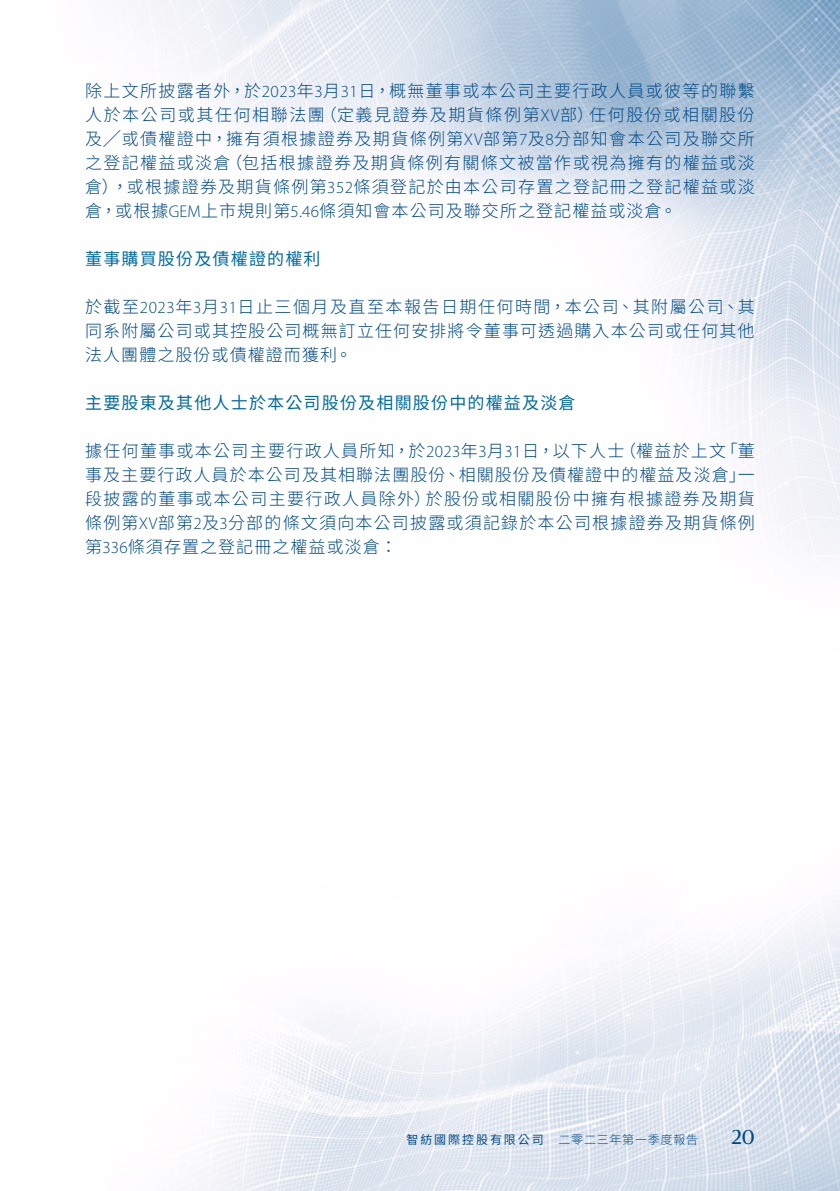
<style>
.page{position:relative;width:840px;height:1191px;background:#fff}
.page>*{position:absolute;margin:0;border:0;box-sizing:border-box;transform-origin:0 0}
.t1{font:22px "Collier";color:#004a87}
.Body_Text{font:300 17px/24px "Source Han Sans TC";letter-spacing:.065em;color:#004a87;text-align:justify}
.Heading_2{font:17px "Source Han Sans TC";letter-spacing:.07em;color:#006b9f}
.t2{font:12px "Source Han Sans TC";letter-spacing:.16em;color:#004a87}
.s1{font-family:"Myriad Pro"}
.s2{font-weight:300}
</style>
<div class="page">
<img style="left:133px;top:0;width:706px;height:1191px">
<p class="Body_Text" style="left:85px;top:79px;width:671px">除上文所披露者外，於<span class="s1">2023</span>年<span class="s1">3</span>月<span class="s1">31</span>日，概無董事或本公司主要行政人員或彼等的聯繫人於本公司或其任何相聯法團（定義見證券及期貨條例第<span class="s1">XV</span>部）任何股份或相關股份及╱或債權證中，擁有須根據證券及期貨條例第<span class="s1">XV</span>部第<span class="s1">7</span>及<span class="s1">8</span>分部知會本公司及聯交所之登記權益或淡倉（包括根據證券及期貨條例有關條文被當作或視為擁有的權益或淡倉），或根據證券及期貨條例第<span class="s1">352</span>條須登記於由本公司存置之登記冊之登記權益或淡倉，或根據<span class="s1">GEM</span>上市規則第<span class="s1">5.46</span>條須知會本公司及聯交所之登記權益或淡倉。</p>
<p class="Heading_2" style="left:85px;top:249px;width:237px">董事購買股份及債權證的權利</p>
<p class="Body_Text" style="left:85px;top:295px;width:670px">於截至<span class="s1">2023</span>年<span class="s1">3</span>月<span class="s1">31</span>日止三個月及直至本報告日期任何時間，本公司、其附屬公司、其同系附屬公司或其控股公司概無訂立任何安排將令董事可透過購入本公司或任何其他法人團體之股份或債權證而獲利。</p>
<p class="Heading_2" style="left:85px;top:393px;width:491px">主要股東及其他人士於本公司股份及相關股份中的權益及淡倉</p>
<p class="Body_Text" style="left:85px;top:439px;width:671px">據任何董事或本公司主要行政人員所知，於<span class="s1">2023</span>年<span class="s1">3</span>月<span class="s1">31</span>日，以下人士（權益於上文「董事及主要行政人員於本公司及其相聯法團股份、相關股份及債權證中的權益及淡倉」一段披露的董事或本公司主要行政人員除外）於股份或相關股份中擁有根據證券及期貨條例第<span class="s1">XV</span>部第<span class="s1">2</span>及<span class="s1">3</span>分部的條文須向本公司披露或須記錄於本公司根據證券及期貨條例第<span class="s1">336</span>條須存置之登記冊之權益或淡倉：</p>
<p class="t2" style="left:406px;top:1133px;width:293px">智紡國際控股有限公司　<span class="s2">二零二三年第一季度報告</span></p>
<p class="t1" style="left:731px;top:1124px;width:25px">20</p>
</div>
